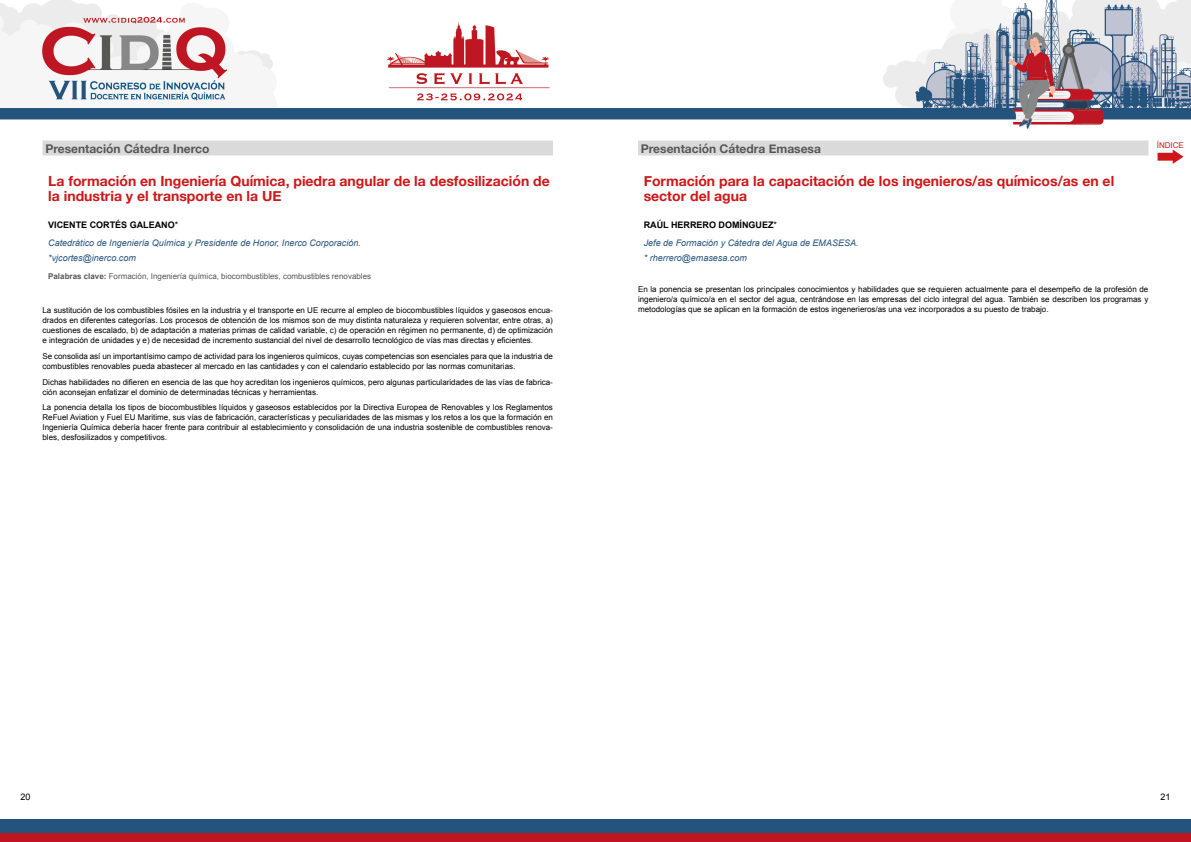
<style>
.page{position:relative;width:1191px;height:842px;background:#fff}
.page>*{position:absolute;margin:0;border:0;box-sizing:border-box;transform-origin:0 0}
.t1{font:700 14px/15px "Helvetica Neue";color:#cd1719}
.t2{font:700 12px "Helvetica Neue";color:#575756}
.t3{font:italic 9px/17.7px "Arial";color:#24537d}
.t4{font:9px "Arial";color:#000}
.t5{font:8px/10px "Arial";color:#000;text-align:justify}
.t6{font:8px "Arial";color:#575756}
.t7{font:8px "Arial";color:#cd1719}
.s1{font-weight:700;font-style:normal;color:#000}
.s2{font-style:normal;color:#000}
.s3{font-weight:700}
</style>
<div class="page">
<img style="left:0;top:0;width:1191px;height:141px">
<div style="left:0;top:819px;width:1191px;height:23px;background:#24537d"></div>
<div style="left:0;top:833px;width:1191px;height:9px;background:#be1621"></div>
<svg style="left:1157px;top:150px;width:26px;height:14px"></svg>
<div style="left:43px;top:141px;width:510px;height:15px;background:#dadada"></div>
<div style="left:638px;top:141px;width:510px;height:15px;background:#dadada"></div>
<h2 class="t2" style="left:45px;top:139px;width:166px">Presentación Cátedra Inerco</h2>
<h1 class="t1" style="left:48px;top:174px;width:503px">La formación en Ingeniería Química, piedra angular de la desfosilización de la industria y el transporte en la UE</h1>
<p class="t3" style="left:48px;top:216px;width:314px"><span class="s1">VICENTE CORTÉS GALEANO</span><span class="s2">*<br></span>Catedrático de Ingeniería Química y Presidente de Honor, Inerco Corporación.</p>
<p class="t3" style="left:48px;top:249px;width:89px">*vjcortes@inerco.com</p>
<p class="t6" style="left:48px;top:271px;width:324px"><span class="s3">Palabras clave:</span> Formación, Ingeniería química, biocombustibles, combustibles renovables</p>
<p class="t5" style="left:43px;top:305px;width:512px">La sustitución de los combustibles fósiles en la industria y el transporte en UE recurre al empleo de biocombustibles líquidos y gaseosos encua&shy;drados en diferentes categorías. Los procesos de obtención de los mismos son de muy distinta naturaleza y requieren solventar, entre otras, a) cuestiones de escalado, b) de adaptación a materias primas de calidad variable, c) de operación en régimen no permanente, d) de optimización e integración de unidades y e) de necesidad de incremento sustancial del nivel de desarrollo tecnológico de vías mas directas y eficientes.</p>
<p class="t5" style="left:43px;top:351px;width:512px">Se consolida así un importantísimo campo de actividad para los ingenieros químicos, cuyas competencias son esenciales para que la industria de combustibles renovables pueda abastecer al mercado en las cantidades y con el calendario establecido por las normas comunitarias.</p>
<p class="t5" style="left:43px;top:377px;width:512px">Dichas habilidades no difieren en esencia de las que hoy acreditan los ingenieros químicos, pero algunas particularidades de las vías de fabrica&shy;ción aconsejan enfatizar el dominio de determinadas técnicas y herramientas.</p>
<p class="t5" style="left:43px;top:402px;width:512px">La ponencia detalla los tipos de biocombustibles líquidos y gaseosos establecidos por la Directiva Europea de Renovables y los Reglamentos ReFuel Aviation y Fuel EU Maritime, sus vías de fabricación, características y peculiaridades de las mismas y los retos a los que la formación en Ingeniería Química debería hacer frente para contribuir al establecimiento y consolidación de una industria sostenible de combustibles renova&shy;bles, desfosilizados y competitivos.</p>
<h2 class="t2" style="left:641px;top:139px;width:181px">Presentación Cátedra Emasesa</h2>
<h1 class="t1" style="left:643px;top:174px;width:472px">Formación para la capacitación de los ingenieros/as químicos/as en el sector del agua</h1>
<p class="t3" style="left:643px;top:216px;width:216px"><span class="s1">RAÚL HERRERO DOMÍNGUEZ</span><span class="s2">*<br></span>Jefe de Formación y Cátedra del Agua de EMASESA.</p>
<p class="t3" style="left:643px;top:249px;width:105px">* rherrero@emasesa.com</p>
<p class="t5" style="left:638px;top:284px;width:512px">En la ponencia se presentan los principales conocimientos y habilidades que se requieren actualmente para el desempeño de la profesión de ingeniero/a químico/a en el sector del agua, centrándose en las empresas del ciclo integral del agua. También se describen los programas y metodologías que se aplican en la formación de estos ingenerieros/as una vez incorporados a su puesto de trabajo.</p>
<p class="t7" style="left:1156px;top:140px;width:29px">ÍNDICE</p>
<p class="t4" style="left:21px;top:791px;width:12px">20</p>
<p class="t4" style="left:1160px;top:791px;width:12px">21</p>
</div>
